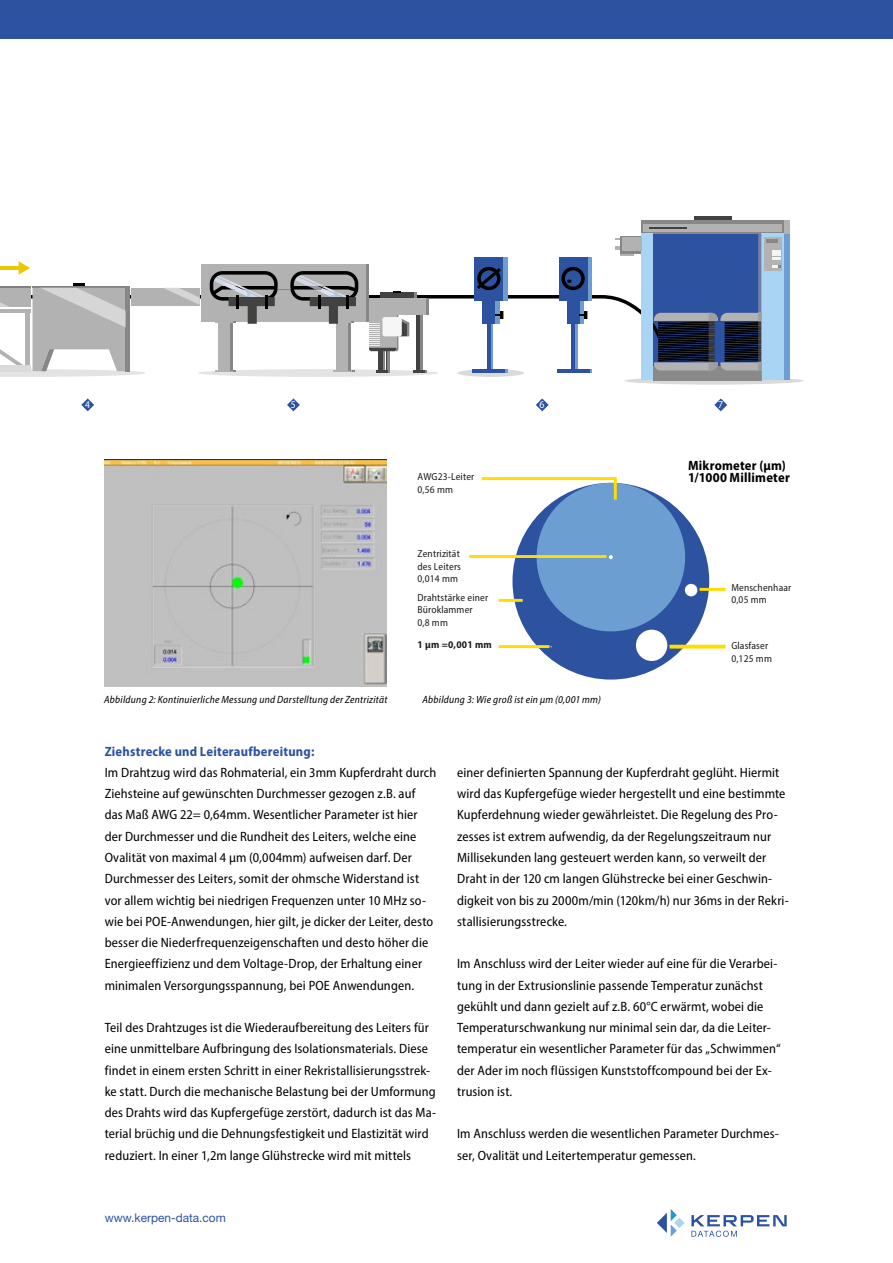
<style>
.page{position:relative;width:893px;height:1263px;background:#fff}
.page>*{position:absolute;margin:0;border:0;box-sizing:border-box;transform-origin:0 0}
.t1{font:semi-condensed 13.5px/21.3px "Myriad Pro";letter-spacing:.01em;color:#000}
.t2{font:700 semi-condensed 13.5px "Myriad Pro";letter-spacing:.015em;color:#2c52a0}
.t3{font:700 semi-condensed 13.5px/12px "Myriad Pro";letter-spacing:.015em;color:#000}
.t4{font:12px "Helvetica Neue LT Std";color:#2c52a0}
.t5{font:italic semi-condensed 10.5px "Myriad Pro";letter-spacing:.025em;color:#000}
.t6{font:semi-condensed 10.5px "Myriad Pro";color:#fff}
.t7{font:semi-condensed 10.35px/12.3px "Myriad Pro";letter-spacing:.015em;color:#1d1d1b}
.t8{font:700 semi-condensed 10.35px "Myriad Pro";letter-spacing:.02em;color:#1d1d1b}
</style>
<div class="page">
<svg style="left:691px;top:1215px;width:96px;height:22px"></svg>
<svg style="left:657px;top:1209px;width:27px;height:28px"></svg>
<img style="left:104px;top:460px;width:282px;height:227px">
<div style="left:0;top:0;width:893px;height:38px;background:#2c52a0"></div>
<div style="left:512px;top:483px;width:197px;height:196px;background:#2c52a0;border-radius:50%"></div>
<div style="left:537px;top:483px;width:148px;height:148px;background:#6c9ed2;border-radius:50%"></div>
<div style="left:685px;top:584px;width:12px;height:12px;background:#fff;border-radius:50%"></div>
<svg style="left:609px;top:555px;width:4px;height:4px"></svg>
<div style="left:636px;top:630px;width:31px;height:31px;background:#fff;border-radius:50%"></div>
<svg style="left:481px;top:477px;width:137px;height:26px"></svg>
<hr style="left:499px;top:599px;width:24px;height:3px;background:#fd0">
<hr style="left:469px;top:555px;width:137px;height:3px;background:#fd0">
<hr style="left:499px;top:645px;width:50px;height:3px;background:#fd0">
<hr style="left:700px;top:588px;width:26px;height:3px;background:#fd0">
<svg style="left:669px;top:645px;width:57px;height:4px"></svg>
<div style="left:653px;top:234px;width:108px;height:136px;background:#2c52a0"></div>
<svg style="left:624px;top:377px;width:180px;height:8px"></svg>
<div style="left:620px;top:237px;width:23px;height:17px;background:#878787"></div>
<svg style="left:642px;top:220px;width:142px;height:14px"></svg>
<div style="left:642px;top:234px;width:11px;height:146px;background:#aad4f3"></div>
<div style="left:784px;top:234px;width:6px;height:146px;background:#6c9ed2"></div>
<svg style="left:761px;top:234px;width:23px;height:12px"></svg>
<div style="left:622px;top:238px;width:20px;height:13px;background:#b3b2b2"></div>
<div style="left:643px;top:225px;width:139px;height:7px;background:#b3b2b2"></div>
<div style="left:764px;top:238px;width:18px;height:33px;background:#b3b2b2"></div>
<hr style="left:766px;top:239px;width:11px;height:4px;background:#878787">
<hr style="left:649px;top:228px;width:38px;height:1px;background:#424241">
<hr style="left:694px;top:216px;width:38px;height:4px;background:#424241">
<div style="left:784px;top:220px;width:6px;height:14px;background:#b3b2b2"></div>
<hr style="left:758px;top:234px;width:3px;height:79px;background:#787fa5">
<svg style="left:0;top:246px;width:784px;height:134px"></svg>
<svg style="left:81px;top:398px;width:13px;height:13px"></svg>
<svg style="left:287px;top:398px;width:13px;height:13px"></svg>
<svg style="left:536px;top:398px;width:13px;height:13px"></svg>
<svg style="left:714px;top:398px;width:13px;height:13px"></svg>
<p class="t6" style="left:85px;top:398px;width:6px">4</p>
<p class="t6" style="left:291px;top:398px;width:6px">5</p>
<p class="t6" style="left:540px;top:398px;width:6px">6</p>
<p class="t6" style="left:718px;top:398px;width:6px">7</p>
<p class="t7" style="left:417px;top:471px;width:58px">AWG23-Leiter<br>0,56 mm</p>
<p class="t7" style="left:417px;top:547px;width:45px;text-align:justify">Zentrizität des Leiters 0,014 mm</p>
<p class="t7" style="left:417px;top:591px;width:72px">Drahtstärke einer<br>Büroklammer<br>0,8 mm</p>
<p class="t8" style="left:417px;top:638px;width:76px">1 µm =0,001 mm</p>
<p class="t5" style="left:104px;top:693px;width:285px">Abbildung 2: Kontinuierliche Messung und Darstelltung der Zentrizität</p>
<p class="t5" style="left:422px;top:693px;width:180px">Abbildung 3: Wie groß ist ein µm (0,001 mm)</p>
<p class="t3" style="left:688px;top:459px;width:103px">Mikrometer (µm)<br>1/1000 Millimeter</p>
<p class="t7" style="left:731px;top:581px;width:61px">Menschenhaar<br>0,05 mm</p>
<p class="t7" style="left:731px;top:639px;width:42px">Glasfaser<br>0,125 mm</p>
<p class="t2" style="left:105px;top:742px;width:211px">Ziehstrecke und Leiteraufbereitung:</p>
<p class="t1" style="left:105px;top:761px;width:333px">Im Drahtzug wird das Rohmaterial, ein 3mm Kupferdraht durch Ziehsteine auf gewünschten Durchmesser gezogen z.B. auf das Maß AWG 22= 0,64mm. Wesentlicher Parameter ist hier der Durchmesser und die Rundheit des Leiters, welche eine Ovalität von maximal 4 μm (0,004mm) aufweisen darf. Der Durchmesser des Leiters, somit der ohmsche Widerstand ist vor allem wichtig bei niedrigen Frequenzen unter 10 MHz so&shy;wie bei POE-Anwendungen, hier gilt, je dicker der Leiter, desto besser die Niederfrequenzeigenschaften und desto höher die Energieeffizienz und dem Voltage-Drop, der Erhaltung einer minimalen Versorgungsspannung, bei POE Anwendungen.</p>
<p class="t1" style="left:105px;top:1017px;width:333px">Teil des Drahtzuges ist die Wiederaufbereitung des Leiters für eine unmittelbare Aufbringung des Isolationsmaterials. Diese findet in einem ersten Schritt in einer Rekristallisierungsstrec&shy;ke statt. Durch die mechanische Belastung bei der Umformung des Drahts wird das Kupfergefüge zerstört, dadurch ist das Ma&shy;terial brüchig und die Dehnungsfestigkeit und Elastizität wird reduziert. In einer 1,2m lange Glühstrecke wird mit mittels</p>
<p class="t4" style="left:105px;top:1210px;width:122px">www.kerpen-data.com</p>
<p class="t1" style="left:457px;top:761px;width:333px">einer definierten Spannung der Kupferdraht geglüht. Hiermit wird das Kupfergefüge wieder hergestellt und eine bestimmte Kupferdehnung wieder gewährleistet. Die Regelung des Pro&shy;zesses ist extrem aufwendig, da der Regelungszeitraum nur Millisekunden lang gesteuert werden kann, so verweilt der Draht in der 120 cm langen Glühstrecke bei einer Geschwin&shy;digkeit von bis zu 2000m/min (120km/h) nur 36ms in der Rekri&shy;stallisierungsstrecke.</p>
<p class="t1" style="left:457px;top:953px;width:325px">Im Anschluss wird der Leiter wieder auf eine für die Verarbei&shy;tung in der Extrusionslinie passende Temperatur zunächst gekühlt und dann gezielt auf z.B. 60°C erwärmt, wobei die Temperaturschwankung nur minimal sein dar, da die Leiter&shy;temperatur ein wesentlicher Parameter für das „Schwimmen“ der Ader im noch flüssigen Kunststoffcompound bei der Ex&shy;trusion ist.</p>
<p class="t1" style="left:457px;top:1123px;width:323px">Im Anschluss werden die wesentlichen Parameter Durchmes&shy;ser, Ovalität und Leitertemperatur gemessen.</p>
</div>
